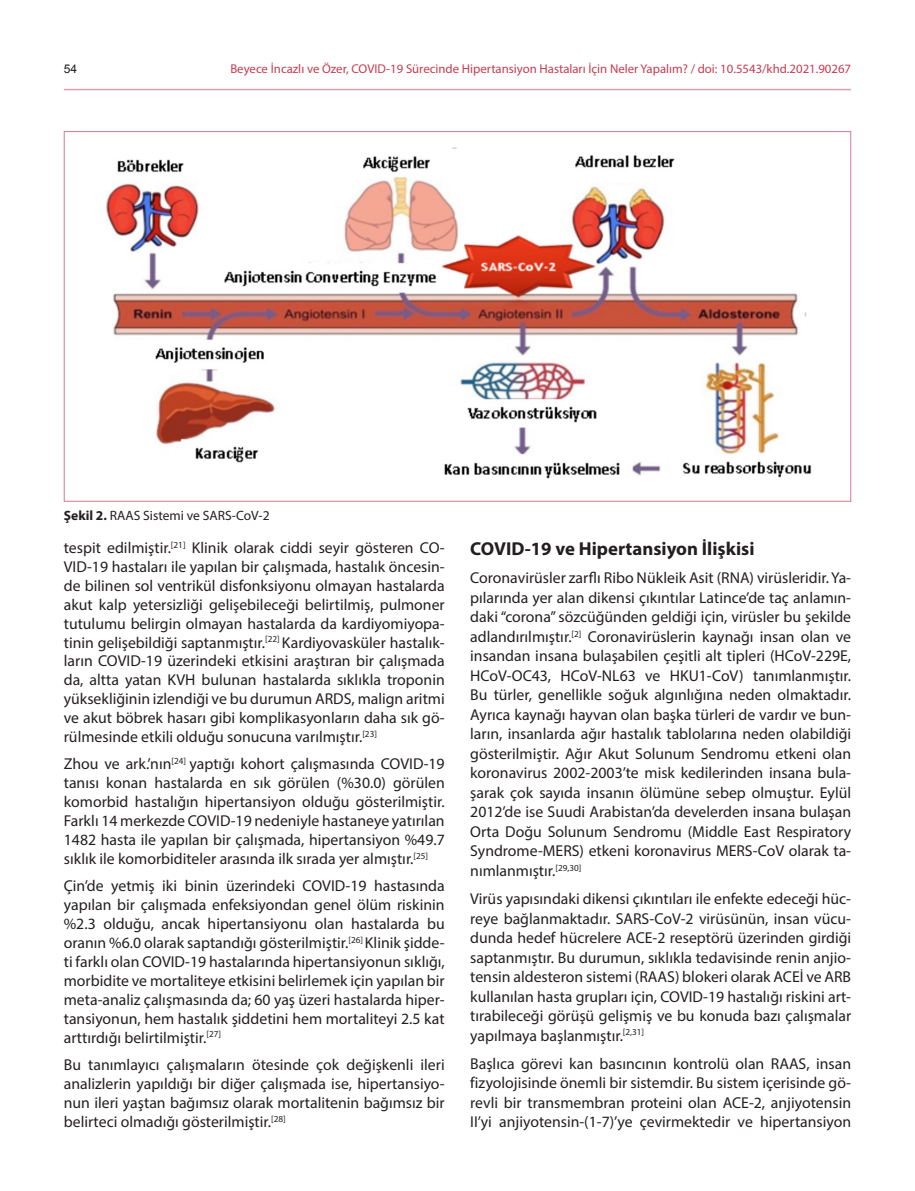
<style>
.page{position:relative;width:915px;height:1191px;background:#fff}
.page>*{position:absolute;margin:0;border:0;box-sizing:border-box;transform-origin:0 0}
.t1{font:700 18.75px "Myriad Pro";color:#231f20}
.t2{font:15.75px/18.9px "Myriad Pro";color:#231f20;text-align:justify}
.t3{font:13.5px "Myriad Pro";color:#231f20}
.t4{font:12.75px "Myriad Pro";color:#c63c51}
.t5{font:12px "Arial";color:#231f20}
.s1{font-weight:700}
</style>
<div class="page">
<hr style="left:64px;top:89px;width:786px;height:1px;background:#e19fa8">
<img style="left:106px;top:147px;width:706px;height:332px">
<p class="t5" style="left:64px;top:60px;width:15px">54</p>
<p class="t4" style="left:230px;top:61px;width:622px">Beyece İncazlı ve Özer, COVID-19 Sürecinde Hipertansiyon Hastaları İçin Neler Yapalım? / doi: 10.5543/khd.2021.90267</p>
<p class="t3" style="left:64px;top:507px;width:207px"><span class="s1">Şekil 2.</span> RAAS Sistemi ve SARS-CoV-2</p>
<p class="t2" style="left:64px;top:538px;width:382px">tespit edilmiştir.<sup>[21]</sup> Klinik olarak ciddi seyir gösteren CO-VID-19 hastaları ile yapılan bir çalışmada, hastalık öncesin&shy;de bilinen sol ventrikül disfonksiyonu olmayan hastalarda akut kalp yetersizliği gelişebileceği belirtilmiş, pulmoner tutulumu belirgin olmayan hastalarda da kardiyomiyopa&shy;tinin gelişebildiği saptanmıştır.<sup>[22]</sup> Kardiyovasküler hastalık&shy;ların COVID-19 üzerindeki etkisini araştıran bir çalışmada da, altta yatan KVH bulunan hastalarda sıklıkla troponin yüksekliğinin izlendiği ve bu durumun ARDS, malign aritmi ve akut böbrek hasarı gibi komplikasyonların daha sık gö&shy;rülmesinde etkili olduğu sonucuna varılmıştır.<sup>[23]</sup></p>
<p class="t2" style="left:64px;top:754px;width:382px">Zhou ve ark.’nın<sup>[24]</sup> yaptığı kohort çalışmasında COVID-19 tanısı konan hastalarda en sık görülen (%30.0) görülen komorbid hastalığın hipertansiyon olduğu gösterilmiştir.<br>Farklı 14 merkezde COVID-19 nedeniyle hastaneye yatırılan 1482 hasta ile yapılan bir çalışmada, hipertansiyon %49.7 sıklık ile komorbiditeler arasında ilk sırada yer almıştır.<sup>[25]</sup></p>
<p class="t2" style="left:64px;top:876px;width:382px">Çin’de yetmiş iki binin üzerindeki COVID-19 hastasında yapılan bir çalışmada enfeksiyondan genel ölüm riskinin %2.3 olduğu, ancak hipertansiyonu olan hastalarda bu oranın %6.0 olarak saptandığı gösterilmiştir.<sup>[26]</sup> Klinik şidde&shy;ti farklı olan COVID-19 hastalarında hipertansiyonun sıklığı, morbidite ve mortaliteye etkisini belirlemek için yapılan bir meta-analiz çalışmasında da; 60 yaş üzeri hastalarda hiper&shy;tansiyonun, hem hastalık şiddetini hem mortaliteyi 2.5 kat arttırdığı belirtilmiştir.<sup>[27]</sup></p>
<p class="t2" style="left:64px;top:1055px;width:382px">Bu tanımlayıcı çalışmaların ötesinde çok değişkenli ileri analizlerin yapıldığı bir diğer çalışmada ise, hipertansiyo&shy;nun ileri yaştan bağımsız olarak mortalitenin bağımsız bir belirteci olmadığı gösterilmiştir.<sup>[28]</sup></p>
<p class="t1" style="left:470px;top:536px;width:285px">COVID-19 ve Hipertansiyon İlişkisi</p>
<p class="t2" style="left:470px;top:568px;width:382px;line-height:19.5px">Coronavirüsler zarflı Ribo Nükleik Asit (RNA) virüsleridir. Ya&shy;pılarında yer alan dikensi çıkıntılar Latince’de taç anlamın&shy;daki “corona” sözcüğünden geldiği için, virüsler bu şekilde adlandırılmıştır.<sup>[2]</sup> Coronavirüslerin kaynağı insan olan ve insandan insana bulaşabilen çeşitli alt tipleri (HCoV-229E, HCoV-OC43, HCoV-NL63 ve HKU1-CoV) tanımlanmıştır.<br>Bu türler, genellikle soğuk algınlığına neden olmaktadır.<br>Ayrıca kaynağı hayvan olan başka türleri de vardır ve bun&shy;ların, insanlarda ağır hastalık tablolarına neden olabildiği gösterilmiştir. Ağır Akut Solunum Sendromu etkeni olan koronavirus 2002-2003’te misk kedilerinden insana bula&shy;şarak çok sayıda insanın ölümüne sebep olmuştur. Eylül 2012’de ise Suudi Arabistan’da develerden insana bulaşan Orta Doğu Solunum Sendromu (Middle East Respiratory Syndrome-MERS) etkeni koronavirus MERS-CoV olarak ta&shy;nımlanmıştır.<sup>[29,30]</sup></p>
<p class="t2" style="left:470px;top:888px;width:382px;line-height:19.5px">Virüs yapısındaki dikensi çıkıntıları ile enfekte edeceği hüc&shy;reye bağlanmaktadır. SARS-CoV-2 virüsünün, insan vücu&shy;dunda hedef hücrelere ACE-2 reseptörü üzerinden girdiği saptanmıştır. Bu durumun, sıklıkla tedavisinde renin anjio&shy;tensin aldesteron sistemi (RAAS) blokeri olarak ACEİ ve ARB kullanılan hasta grupları için, COVID-19 hastalığı riskini art&shy;tırabileceği görüşü gelişmiş ve bu konuda bazı çalışmalar yapılmaya başlanmıştır.<sup>[2,31]</sup></p>
<p class="t2" style="left:470px;top:1053px;width:382px;line-height:19.5px">Başlıca görevi kan basıncının kontrolü olan RAAS, insan fizyolojisinde önemli bir sistemdir. Bu sistem içerisinde gö&shy;revli bir transmembran proteini olan ACE-2, anjiyotensin II’yi anjiyotensin-(1-7)’ye çevirmektedir ve hipertansiyon</p>
</div>
